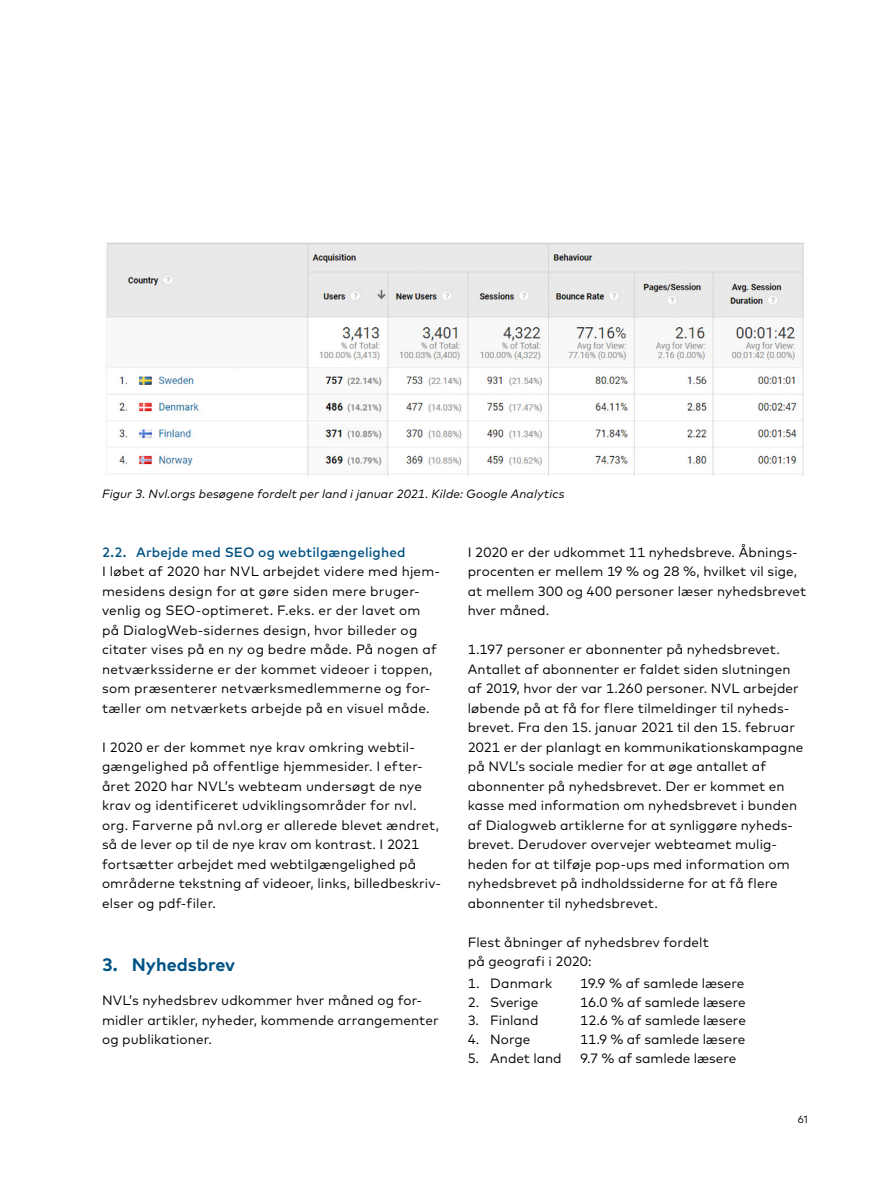
<style>
.page{position:relative;width:893px;height:1191px;background:#fff}
.page>*{position:absolute;margin:0;border:0;box-sizing:border-box;transform-origin:0 0}
.Underrubrik_12_16{font:700 18px "Mark OT";color:#005285}
.Brødtekst_9_13{font:13.5px/19.5px "Mark OT";letter-spacing:.01em;color:#000}
.Mellemrubrik_9_13_me{font:500 13.5px "Mark OT";letter-spacing:.01em;color:#005285}
.Figurtext{font:italic 12px "Mark OT";letter-spacing:.01em;color:#000}
.t1{font:10.5px "Mark OT";color:#000}
</style>
<div class="page">
<img style="left:107px;top:243px;width:697px;height:232px">
<p class="Figurtext" style="left:102px;top:487px;width:464px">Figur 3. Nvl.orgs besøgene fordelt per land i januar 2021. Kilde: Google Analytics</p>
<p class="Mellemrubrik_9_13_me" style="left:102px;top:543px;width:305px">2.2. Arbejde med SEO og webtilgængelighed</p>
<p class="Brødtekst_9_13" style="left:102px;top:561px;width:340px">I løbet af 2020 har NVL arbejdet videre med hjem&shy;mesidens design for at gøre siden mere bruger&shy;venlig og SEO-optimeret. F.eks. er der lavet om på DialogWeb-sidernes design, hvor billeder og citater vises på en ny og bedre måde. På nogen af netværkssiderne er der kommet videoer i toppen, som præsenterer netværksmedlemmerne og for&shy;tæller om netværkets arbejde på en visuel måde.</p>
<p class="Brødtekst_9_13" style="left:102px;top:737px;width:341px">I 2020 er der kommet nye krav omkring webtil&shy;gængelighed på offentlige hjemmesider. I efter&shy;året 2020 har NVL’s webteam undersøgt de nye krav og identificeret udviklingsområder for nvl. org. Farverne på nvl.org er allerede blevet ændret, så de lever op til de nye krav om kontrast. I 2021 fortsætter arbejdet med webtilgængelighed på områderne tekstning af videoer, links, billedbeskriv&shy;elser og pdf-filer.</p>
<h3 class="Underrubrik_12_16" style="left:102px;top:953px;width:134px">3. Nyhedsbrev</h3>
<p class="Brødtekst_9_13" style="left:102px;top:990px;width:338px">NVL’s nyhedsbrev udkommer hver måned og for&shy;midler artikler, nyheder, kommende arrangementer og publikationer.</p>
<p class="Brødtekst_9_13" style="left:468px;top:542px;width:340px">I 2020 er der udkommet 11 nyhedsbreve. Åbnings&shy;procenten er mellem 19 % og 28 %, hvilket vil sige, at mellem 300 og 400 personer læser nyhedsbrevet hver måned.</p>
<p class="Brødtekst_9_13" style="left:468px;top:639px;width:337px">1.197 personer er abonnenter på nyhedsbrevet.<br>Antallet af abonnenter er faldet siden slutningen af 2019, hvor der var 1.260 personer. NVL arbejder løbende på at få for flere tilmeldinger til nyheds&shy;brevet. Fra den 15. januar 2021 til den 15. februar 2021 er der planlagt en kommunikationskampagne på NVL’s sociale medier for at øge antallet af abonnenter på nyhedsbrevet. Der er kommet en kasse med information om nyhedsbrevet i bunden af Dialogweb artiklerne for at synliggøre nyheds&shy;brevet. Derudover overvejer webteamet mulig&shy;heden for at tilføje pop-ups med information om nyhedsbrevet på indholdssiderne for at få flere abonnenter til nyhedsbrevet.</p>
<p class="Brødtekst_9_13" style="left:468px;top:932px;width:243px">Flest åbninger af nyhedsbrev fordelt på geografi i 2020:</p>
<p class="Brødtekst_9_13" style="left:468px;top:973px;width:86px">1. Danmark</p>
<p class="Brødtekst_9_13" style="left:580px;top:973px;width:166px">19.9 % af samlede læsere</p>
<p class="Brødtekst_9_13" style="left:468px;top:992px;width:72px">2. Sverige</p>
<p class="Brødtekst_9_13" style="left:580px;top:992px;width:167px">16.0 % af samlede læsere</p>
<p class="Brødtekst_9_13" style="left:468px;top:1010px;width:72px">3. Finland</p>
<p class="Brødtekst_9_13" style="left:580px;top:1010px;width:167px">12.6 % af samlede læsere</p>
<p class="Brødtekst_9_13" style="left:468px;top:1029px;width:64px">4. Norge</p>
<p class="Brødtekst_9_13" style="left:580px;top:1029px;width:167px">11.9 % af samlede læsere</p>
<p class="Brødtekst_9_13" style="left:468px;top:1048px;width:95px">5. Andet land</p>
<p class="Brødtekst_9_13" style="left:580px;top:1048px;width:158px">9.7 % af samlede læsere</p>
<p class="t1" style="left:798px;top:1112px;width:12px">61</p>
</div>
